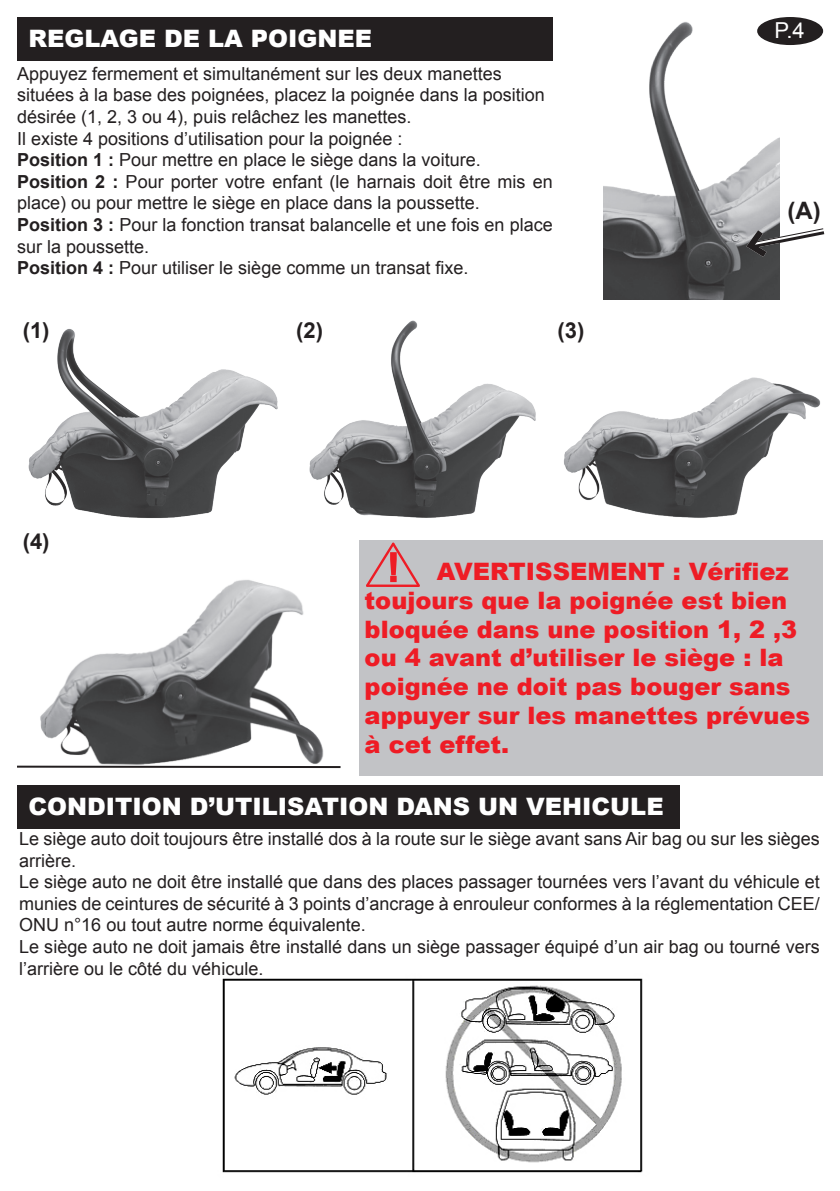
<style>
.page{position:relative;width:840px;height:1191px;background:#fff}
.page>*{position:absolute;margin:0;border:0;box-sizing:border-box;transform-origin:0 0}
.t1{font:900 24px/28.8px "Arial";color:#ee1c25}
.t2{font:900 24px "Arial";color:#fff}
.t3{font:700 24px "Arial";color:#231f20}
.t4{font:700 22px "Arial";color:#231f20}
.t5{font:22px "Arial";color:#fff}
.t6{font:18px/21.6px "Arial";color:#231f20}
.s1{font-weight:700}
</style>
<div class="page">
<div style="left:756px;top:17px;width:66px;height:28px;background:#231f20;border-radius:50%"></div>
<img style="left:40px;top:580px;width:299px;height:189px">
<div style="left:17px;top:17px;width:535px;height:43px;background:#231f20"></div>
<div style="left:359px;top:540px;width:463px;height:235px;background:#c2c3c6"></div>
<svg style="left:366px;top:542px;width:54px;height:45px"></svg>
<hr style="left:367px;top:584px;width:51px;height:3px;background:#ee1c25">
<img style="left:309px;top:320px;width:227px;height:198px">
<img style="left:564px;top:377px;width:257px;height:141px">
<img style="left:603px;top:17px;width:176px;height:282px">
<svg style="left:741px;top:224px;width:84px;height:39px"></svg>
<img style="left:28px;top:329px;width:250px;height:189px">
<div style="left:17px;top:785px;width:661px;height:43px;background:#231f20"></div>
<img style="left:222px;top:978px;width:421px;height:195px">
<hr style="left:17px;top:765px;width:323px;height:3px;background:#231f20">
<p class="t2" style="left:28px;top:24px;width:345px">REGLAGE DE LA POIGNEE</p>
<p class="t5" style="left:774px;top:16px;width:32px">P.4</p>
<p class="t6" style="left:17px;top:63px;width:529px">Appuyez fermement et simultanément sur les deux manettes situées à la base des poignées, placez la poignée dans la position désirée (1, 2, 3 ou 4), puis relâchez les manettes.</p>
<p class="t6" style="left:17px;top:128px;width:387px">Il existe 4 positions d’utilisation pour la poignée :</p>
<p class="t6" style="left:17px;top:149px;width:465px"><span class="s1">Position 1 :</span> Pour mettre en place le siège dans la voiture.</p>
<p class="t6" style="left:17px;top:171px;width:537px"><span class="s1">Position 2 :</span> Pour porter votre enfant (le harnais doit être mis en place) ou pour mettre le siège en place dans la poussette.</p>
<p class="t6" style="left:17px;top:214px;width:537px"><span class="s1">Position 3 :</span> Pour la fonction transat balancelle et une fois en place sur la poussette.</p>
<p class="t6" style="left:17px;top:257px;width:453px"><span class="s1">Position 4 :</span> Pour utiliser le siège comme un transat fixe.</p>
<p class="t3" style="left:787px;top:194px;width:35px">(A)</p>
<p class="t4" style="left:23px;top:316px;width:28px">(1)</p>
<p class="t4" style="left:296px;top:316px;width:28px">(2)</p>
<p class="t4" style="left:557px;top:316px;width:28px">(3)</p>
<p class="t4" style="left:23px;top:527px;width:28px">(4)</p>
<p class="t1" style="left:364px;top:557px;width:447px;text-indent:72px">AVERTISSEMENT : Vérifiez toujours que la poignée est bien bloquée dans une position 1, 2 ,3 ou 4 avant d’utiliser le siège : la poignée ne doit pas bouger sans appuyer sur les manettes prévues à cet effet.</p>
<p class="t2" style="left:28px;top:791px;width:636px">CONDITION D’UTILISATION DANS UN VEHICULE</p>
<p class="t6" style="left:19px;top:828px;width:801px">Le siège auto doit toujours être installé dos à la route sur le siège avant sans Air bag ou sur les sièges arrière.</p>
<p class="t6" style="left:19px;top:871px;width:801px;text-align:justify">Le siège auto ne doit être installé que dans des places passager tournées vers l’avant du véhicule et munies de ceintures de sécurité à 3 points d’ancrage à enrouleur conformes à la réglementation CEE/ ONU n°16 ou tout autre norme équivalente.</p>
<p class="t6" style="left:19px;top:936px;width:801px">Le siège auto ne doit jamais être installé dans un siège passager équipé d’un air bag ou tourné vers l’arrière ou le côté du véhicule.</p>
</div>
